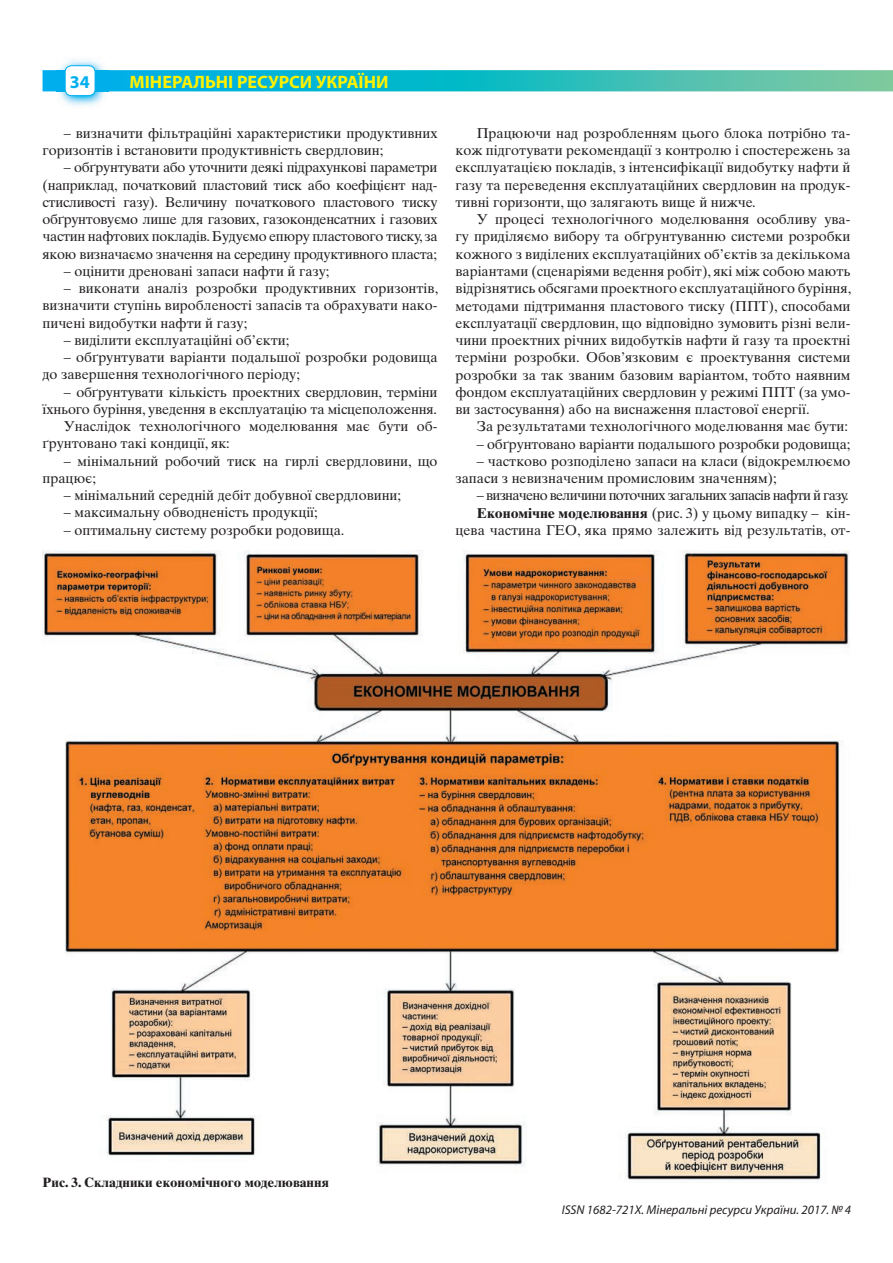
<style>
.page{position:relative;width:893px;height:1263px;background:#fff}
.page>*{position:absolute;margin:0;border:0;box-sizing:border-box;transform-origin:0 0}
.t1{font:700 18px "Myriad Pro";color:#fff101}
.t2{font:700 18px "Myriad Pro";color:#00aeef}
.t3{font:14.25px/17.2px "Times Ten LT Std";color:#231f20}
.t4{font:700 13.5px "Times Ten LT Std";color:#231f20}
.t5{font:italic 12.75px "Myriad Pro";color:#231f20}
.s1{font-weight:700}
</style>
<div class="page">
<svg style="left:43px;top:70px;width:850px;height:21px;background:#28bbc3"></svg>
<img style="left:56px;top:59px;width:52px;height:47px">
<img style="left:56px;top:70px;width:52px;height:21px">
<div style="left:65px;top:66px;width:30px;height:30px;background:#fff;border-radius:6px"></div>
<div style="left:65px;top:65px;width:30px;height:31px;border:1px solid #00aeef;border-radius:6px"></div>
<img style="left:43px;top:550px;width:807px;height:631px">
<p class="t2" style="left:70px;top:72px;width:21px">34</p>
<p class="t1" style="left:130px;top:72px;width:260px">МІНЕРАЛЬНІ РЕСУРСИ УКРАЇНИ</p>
<p class="t3" style="left:43px;top:124px;width:396px;text-indent:21px">– визначити фільтраційні характеристики продуктивних горизонтів і встановити продуктивність свердловин;</p>
<p class="t3" style="left:43px;top:159px;width:396px;text-align:justify;text-indent:21px">– обґрунтувати або уточнити деякі підрахункові параметри (наприклад, початковий пластовий тиск або коефіцієнт над&shy;стисливості газу). Величину початкового пластового тиску обґрунтовуємо лише для газових, газоконденсатних і газових частин нафтових покладів. Будуємо епюру пластового тиску, за якою визначаємо значення на середину продуктивного пласта;</p>
<p class="t3" style="left:64px;top:262px;width:267px">– оцінити дреновані запаси нафти й газу;</p>
<p class="t3" style="left:43px;top:280px;width:397px;text-align:justify;text-indent:21px">– виконати аналіз розробки продуктивних горизонтів, визначити ступінь виробленості запасів та обрахувати нако&shy;пичені видобутки нафти й газу;</p>
<p class="t3" style="left:64px;top:331px;width:227px">– виділити експлуатаційні об’єкти;</p>
<p class="t3" style="left:43px;top:349px;width:396px;text-indent:21px">– обґрунтувати варіанти подальшої розробки родовища до завершення технологічного періоду;</p>
<p class="t3" style="left:64px;top:383px;width:375px">– обґрунтувати кількість проектних свердловин, терміни</p>
<p class="t3" style="left:43px;top:400px;width:396px">їхнього буріння, уведення в експлуатацію та місцеположення.</p>
<p class="t3" style="left:64px;top:418px;width:375px">Унаслідок технологічного моделювання має бути об-</p>
<p class="t3" style="left:43px;top:435px;width:189px">ґрунтовано такі кондиції, як:</p>
<p class="t3" style="left:43px;top:452px;width:396px;text-indent:21px">– мінімальний робочий тиск на гирлі свердловини, що працює;</p>
<p class="t3" style="left:64px;top:487px;width:339px">– мінімальний середній дебіт добувної свердловини;</p>
<p class="t3" style="left:64px;top:504px;width:256px">– максимальну обводненість продукції;</p>
<p class="t3" style="left:64px;top:521px;width:282px">– оптимальну систему розробки родовища.</p>
<p class="t3" style="left:455px;top:124px;width:396px;text-align:justify;text-indent:21px">Працюючи над розробленням цього блока потрібно та&shy;кож підготувати рекомендації з контролю і спостережень за експлуатацією покладів, з інтенсифікації видобутку нафти й газу та переведення експлуатаційних свердловин на продук&shy;тивні горизонти, що залягають вище й нижче.</p>
<p class="t3" style="left:455px;top:211px;width:397px;text-align:justify;text-indent:21px">У процесі технологічного моделювання особливу ува&shy;гу приділяємо вибору та обґрунтуванню системи розробки кожного з виділених експлуатаційних об’єктів за декількома варіантами (сценаріями ведення робіт), які між собою мають відрізнятись обсягами проектного експлуатаційного буріння, методами підтримання пластового тиску (ППТ), способами експлуатації свердловин, що відповідно зумовить різні вели&shy;чини проектних річних видобутків нафти й газу та проектні терміни розробки. Обов’язковим є проектування системи розробки за так званим базовим варіантом, тобто наявним фондом експлуатаційних свердловин у режимі ППТ (за умо&shy;ви застосування) або на виснаження пластової енергії.</p>
<p class="t3" style="left:477px;top:418px;width:373px">За результатами технологічного моделювання має бути:</p>
<p class="t3" style="left:477px;top:435px;width:375px">– обґрунтовано варіанти подальшого розробки родовища;</p>
<p class="t3" style="left:455px;top:452px;width:396px;text-indent:21px">– частково розподілено запаси на класи (відокремлюємо запаси з невизначеним промисловим значенням);</p>
<p class="t3" style="left:455px;top:487px;width:396px;text-align:right">– визначено величини поточних загальних запасів нафти й газу.<br><span class="s1">Економічне моделювання</span> (рис. 3) у цьому випадку – кін&shy;цева частина ГЕО, яка прямо залежить від результатів, от-</p>
<p class="t4" style="left:43px;top:1174px;width:288px">Рис. 3. Складники економічного моделювання</p>
<p class="t5" style="left:562px;top:1202px;width:291px">ISSN 1682-721X. Мінеральні ресурси України. 2017. № 4</p>
</div>
